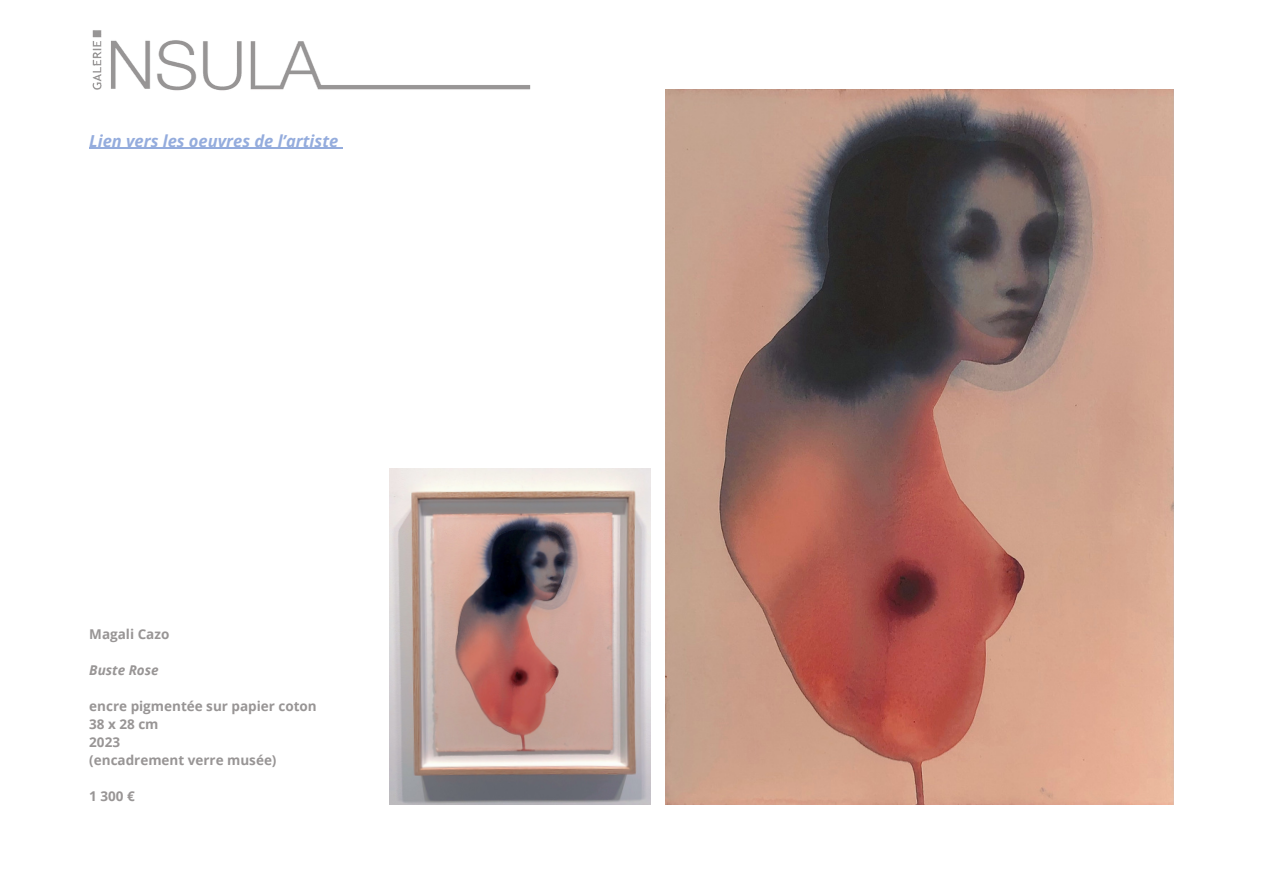
<style>
.page{position:relative;width:1263px;height:894px;background:#fff}
.page>*{position:absolute;margin:0;border:0;box-sizing:border-box;transform-origin:0 0}
.t1{font:italic 700 16.5px "Open Sans";color:#94acdd}
.t2{font:700 13.5px "Open Sans";color:#989595}
.t3{font:italic 700 13.5px "Open Sans";color:#989595}
</style>
<div class="page">
<img style="left:666px;top:89px;width:507px;height:715px">
<img style="left:390px;top:468px;width:261px;height:335px">
<img style="left:92px;top:30px;width:439px;height:61px">
<hr style="left:89px;top:148px;width:249px;height:1px;background:#94acdd">
<p class="t1" style="left:89px;top:129px;width:250px">Lien vers les oeuvres de l’artiste</p>
<p class="t2" style="left:89px;top:624px;width:82px">Magali Cazo</p>
<p class="t3" style="left:89px;top:660px;width:71px">Buste Rose</p>
<p class="t2" style="left:89px;top:696px;width:229px">encre pigmentée sur papier coton</p>
<p class="t2" style="left:89px;top:714px;width:71px">38 x 28 cm</p>
<p class="t2" style="left:89px;top:732px;width:32px">2023</p>
<p class="t2" style="left:89px;top:750px;width:189px">(encadrement verre musée)</p>
<p class="t2" style="left:89px;top:786px;width:47px">1 300 €</p>
</div>
